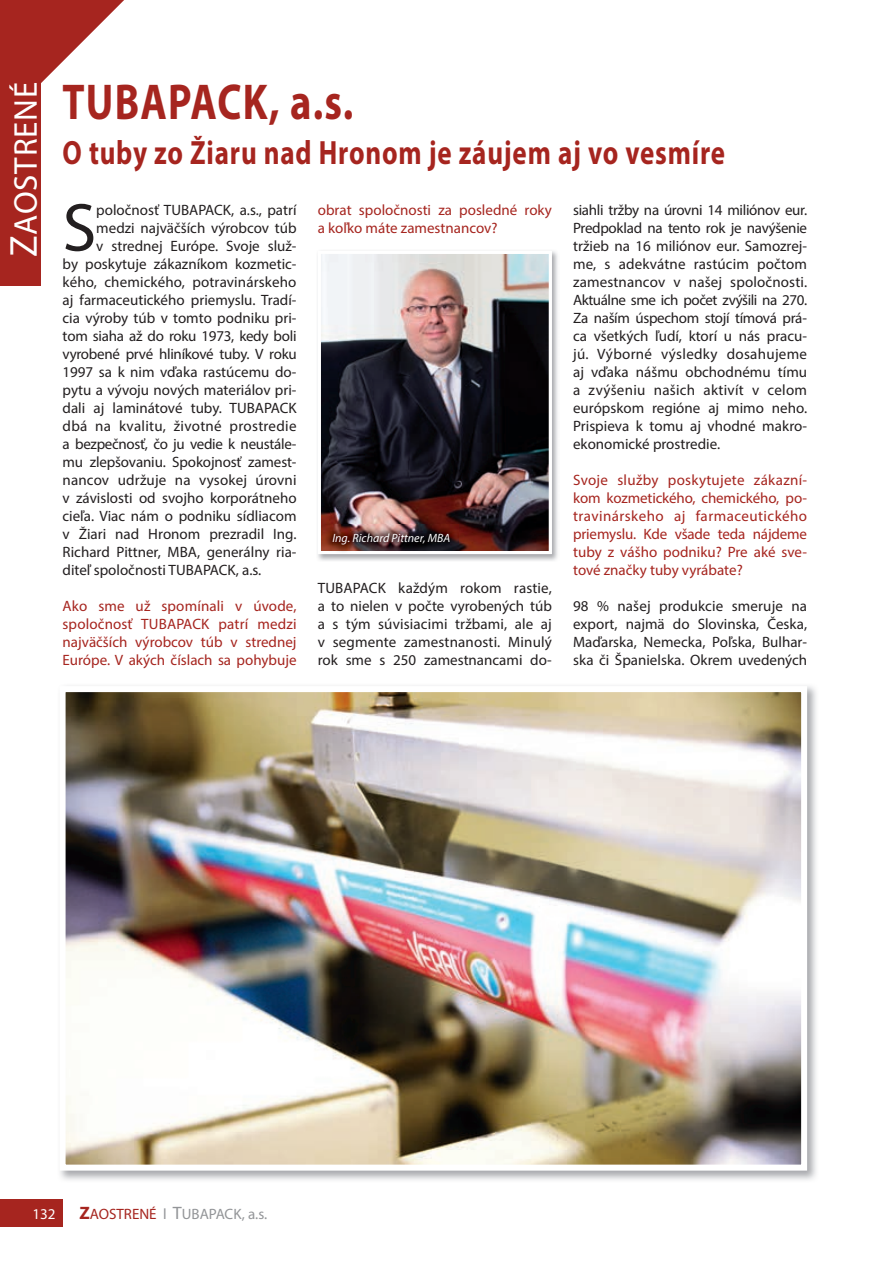
<style>
.page{position:relative;width:891px;height:1261px;background:#fff}
.page>*{position:absolute;margin:0;border:0;box-sizing:border-box;transform-origin:0 0}
.t1{font:68.4px "Myriad Pro";color:#231f20}
.t2{font:700 50.7px "Myriad Pro";letter-spacing:.03em;color:#a6251f;scale:.8 1}
.t3{font:700 33.75px "Myriad Pro";letter-spacing:.03em;color:#a6251f;scale:.8 1}
.t4{font:33px "Myriad Pro";letter-spacing:.025em;color:#fff}
.t5{font:15px/18px "Myriad Pro";color:#231f20;text-align:justify}
.t6{font:15px/18px "Myriad Pro";color:#a6251f;text-align:justify}
.t7{font:15px "Myriad Pro";letter-spacing:-.02em;color:#231f20}
.t8{font:15px "Myriad Pro";letter-spacing:.02em;color:#231f20}
.t9{font:15px "Myriad Pro";color:#939598}
.t10{font:15px "Myriad Pro";color:#fff}
.t11{font:italic 12px "Myriad Pro";color:#fff}
.s1{font-size:39px}
.s2{font-weight:700;font-size:18px;color:#a6251f}
.s3{color:#a6251f}
.s4{font-size:18px}
</style>
<div class="page">
<div style="left:0;top:1199px;width:63px;height:27px;background:#a6251f"></div>
<div style="left:0;top:0;width:41px;height:286px;background:#a6251f"></div>
<svg style="left:41px;top:0;width:83px;height:83px"></svg>
<img style="left:317px;top:251px;width:241px;height:310px">
<img style="left:318px;top:251px;width:234px;height:303px">
<img style="left:324px;top:525px;width:134px;height:28px">
<img style="left:60px;top:686px;width:756px;height:494px">
<img style="left:67px;top:693px;width:733px;height:470px">
<div style="left:60px;top:686px;width:747px;height:484px;border:6px solid #fff"></div>
<h3 class="t4" style="left:13px;top:257px;width:177px;rotate:-90deg"><span class="s1">Z</span>AOSTRENÉ</h3>
<h2 class="t2" style="left:63px;top:83px;width:365px">TUBAPACK, a.s.</h2>
<h3 class="t3" style="left:63px;top:140px;width:829px">O tuby zo Žiaru nad Hronom je záujem aj vo vesmíre</h3>
<h1 class="t1" style="left:63px;top:201px;width:35px">S</h1>
<p class="t5" style="left:96px;top:202px;width:202px">poločnosť TUBAPACK, a.s., patrí</p>
<p class="t5" style="left:96px;top:220px;width:202px">medzi najväčších výrobcov túb</p>
<p class="t5" style="left:96px;top:238px;width:202px">v strednej Európe. Svoje služ-</p>
<p class="t5" style="left:63px;top:256px;width:235px">by poskytuje zákazníkom kozmetic-</p>
<p class="t5" style="left:63px;top:274px;width:235px">kého, chemického, potravinárskeho</p>
<p class="t5" style="left:63px;top:292px;width:235px">aj farmaceutického priemyslu. Tradí-</p>
<p class="t5" style="left:63px;top:310px;width:235px">cia výroby túb v tomto podniku pri-</p>
<p class="t7" style="left:63px;top:330px;width:235px">tom siaha až do roku 1973, kedy boli</p>
<p class="t7" style="left:63px;top:348px;width:235px">vyrobené prvé hliníkové tuby. V roku</p>
<p class="t5" style="left:63px;top:364px;width:235px">1997 sa k nim vďaka rastúcemu do-</p>
<p class="t5" style="left:63px;top:382px;width:235px">pytu a vývoju nových materiálov pri-</p>
<p class="t5" style="left:63px;top:400px;width:235px">dali aj laminátové tuby. TUBAPACK</p>
<p class="t8" style="left:63px;top:420px;width:235px">dbá na kvalitu, životné prostredie</p>
<p class="t7" style="left:63px;top:438px;width:235px">a bezpečnosť, čo ju vedie k neustále-</p>
<p class="t5" style="left:63px;top:454px;width:235px">mu zlepšovaniu. Spokojnosť zamest-</p>
<p class="t5" style="left:63px;top:472px;width:235px">nancov udržuje na vysokej úrovni</p>
<p class="t5" style="left:63px;top:490px;width:235px">v závislosti od svojho korporátneho</p>
<p class="t5" style="left:63px;top:508px;width:235px">cieľa. Viac nám o podniku sídliacom</p>
<p class="t5" style="left:63px;top:526px;width:235px">v Žiari nad Hronom prezradil Ing.</p>
<p class="t5" style="left:63px;top:544px;width:235px">Richard Pittner, MBA, generálny ria-</p>
<p class="t5" style="left:63px;top:562px;width:200px">diteľ spoločnosti TUBAPACK, a.s.</p>
<p class="t6" style="left:63px;top:598px;width:235px">Ako sme už spomínali v úvode, spoločnosť TUBAPACK patrí medzi najväčších výrobcov túb v strednej Európe. V akých číslach sa pohybuje</p>
<p class="t6" style="left:318px;top:202px;width:235px">obrat spoločnosti za posledné roky a koľko máte zamestnancov?</p>
<p class="t11" style="left:332px;top:533px;width:119px">Ing. Richard Pittner, MBA</p>
<p class="t5" style="left:318px;top:580px;width:235px">TUBAPACK každým rokom rastie, a to nielen v počte vyrobených túb a s tým súvisiacimi tržbami, ale aj v segmente zamestnanosti. Minulý rok sme s 250 zamestnancami do-</p>
<p class="t5" style="left:573px;top:202px;width:235px">siahli tržby na úrovni 14 miliónov eur.<br>Predpoklad na tento rok je navýšenie tržieb na 16 miliónov eur. Samozrej&shy;me, s adekvátne rastúcim počtom zamestnancov v našej spoločnosti.<br>Aktuálne sme ich počet zvýšili na 270.<br>Za naším úspechom stojí tímová prá&shy;ca všetkých ľudí, ktorí u nás pra cu&shy;jú. Výborné výsledky dosahujeme aj vďaka nášmu obchodnému tímu a zvýšeniu našich aktivít v celom európskom regióne aj mimo neho.<br>Prispieva k tomu aj vhodné makro&shy;ekonomické prostredie.</p>
<p class="t6" style="left:573px;top:472px;width:235px">Svoje služby poskytujete zákazní&shy;kom kozmetického, chemického, po&shy;travinárskeho aj farmaceutického prie myslu. Kde všade teda nájdeme tuby z vášho podniku? Pre aké sve&shy;tové značky tuby vyrábate?</p>
<p class="t5" style="left:573px;top:598px;width:235px">98 % našej produkcie smeruje na export, najmä do Slovinska, Česka, Maďarska, Nemecka, Poľska, Bulhar&shy;ska či Španielska. Okrem uvedených</p>
<p class="t10" style="left:32px;top:1208px;width:25px">132</p>
<p class="t9" style="left:79px;top:1207px;width:189px"><span class="s2">Z</span><span class="s3">AOSTRENÉ</span> l <span class="s4">T</span>UBAPACK, a.s.</p>
</div>
